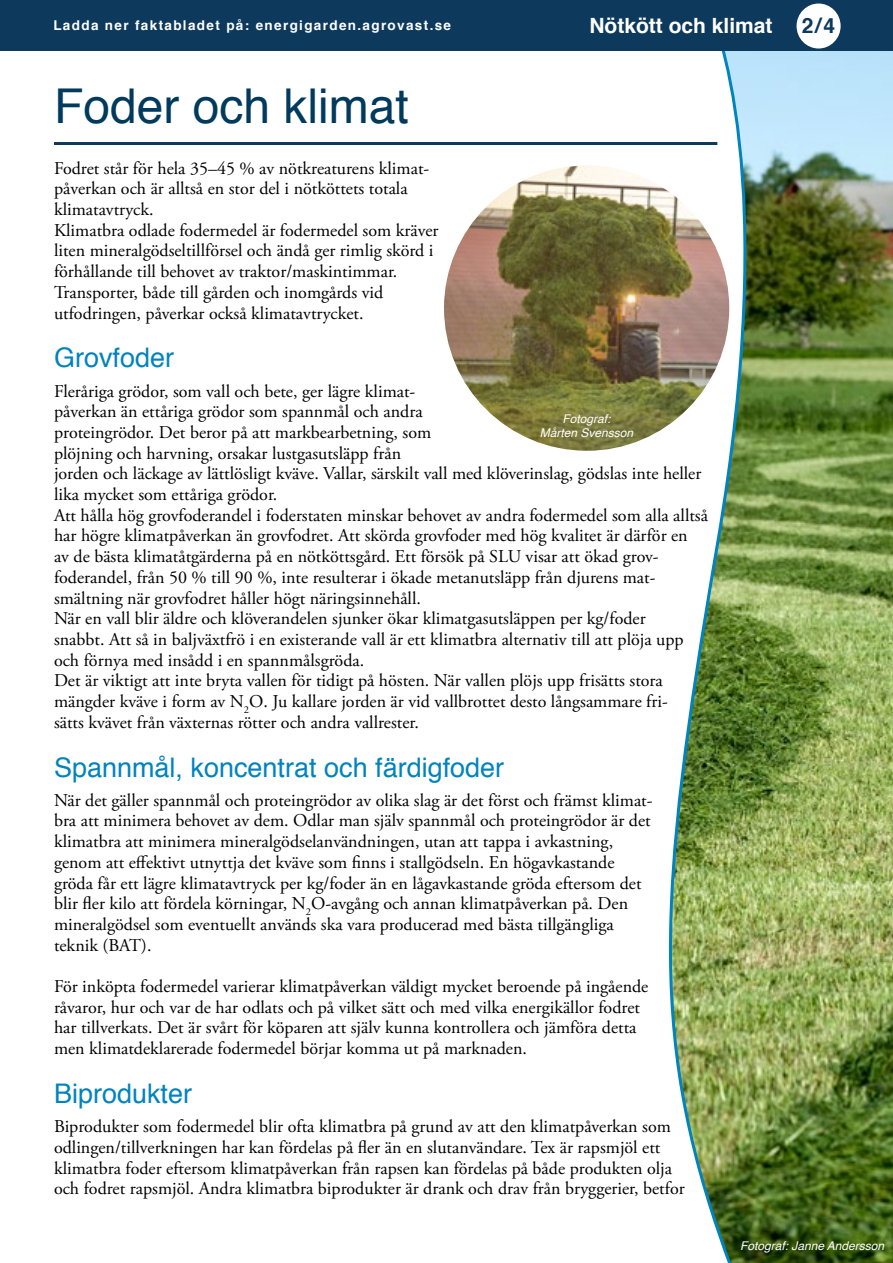
<style>
.page{position:relative;width:893px;height:1263px;background:#fff}
.page>*{position:absolute;margin:0;border:0;box-sizing:border-box;transform-origin:0 0}
.t1{font:48px "Helvetica";color:#003a5d}
.t2{font:27px "Helvetica";color:#0083be}
.t3{font:700 21px "Helvetica";color:#fff}
.t4{font:700 21px "Helvetica";color:#0d3a5c}
.t5{font:18px/20.7px "Adobe Garamond Pro";color:#000}
.t6{font:700 13.5px "Helvetica";letter-spacing:.1em;color:#fff}
.t7{font:italic 12px/13.8px "Helvetica";color:#fff;text-align:center}
.s1{font-size:15px;color:#0d3a5c}
</style>
<div class="page">
<img style="left:648px;top:50px;width:245px;height:1213px">
<img style="left:444px;top:165px;width:285px;height:286px;border-radius:143px">
<hr style="left:54px;top:142px;width:663px;height:3px;background:#0d3a5c">
<div style="left:0;top:0;width:893px;height:50px;background:#0d3a5c"></div>
<div style="left:796px;top:4px;width:45px;height:45px;background:#fff;border-radius:50%"></div>
<p class="t6" style="left:21px;top:15px;width:432px"><span class="s1">1/</span> Ladda ner faktabladet på: energigarden.agrovast.se</p>
<p class="t3" style="left:589px;top:8px;width:185px">Nötkött och klimat</p>
<p class="t4" style="left:802px;top:8px;width:35px">2/4</p>
<h1 class="t1" style="left:54px;top:69px;width:356px">Foder och klimat</h1>
<p class="t5" style="left:54px;top:158px;width:386px">Fodret står för hela 35–45 % av nötkreaturens klimat&shy;påverkan och är alltså en stor del i nötköttets totala klimatavtryck.<br>Klimatbra odlade fodermedel är fodermedel som kräver liten mineralgödseltillförsel och ändå ger rimlig skörd i förhållande till behovet av traktor/maskintimmar.<br>Transporter, både till gården och inomgårds vid utfodringen, påverkar också klimatavtrycket.</p>
<h2 class="t2" style="left:54px;top:337px;width:122px">Grovfoder</h2>
<p class="t5" style="left:54px;top:381px;width:656px">Fleråriga grödor, som vall och bete, ger lägre klimat-<br>påverkan än ettåriga grödor som spannmål och andra<br>proteingrödor. Det beror på att markbearbetning, som<br>plöjning och harvning, orsakar lustgasutsläpp från<br>jorden och läckage av lättlösligt kväve. Vallar, särskilt vall med klöverinslag, gödslas inte heller lika mycket som ettåriga grödor.<br>Att hålla hög grovfoderandel i foderstaten minskar behovet av andra fodermedel som alla alltså har högre klimatpåverkan än grovfodret. Att skörda grovfoder med hög kvalitet är därför en<br>av de bästa klimatåtgärderna på en nötköttsgård. Ett försök på SLU visar att ökad grov&shy;foderandel, från 50 % till 90 %, inte resulterar i ökade metanutsläpp från djurens mat&shy;smältning när grovfodret håller högt näringsinnehåll.<br>När en vall blir äldre och klöverandelen sjunker ökar klimatgasutsläppen per kg/foder<br>snabbt. Att så in baljväxtfrö i en existerande vall är ett klimatbra alternativ till att plöja upp och förnya med insådd i en spannmålsgröda.<br>Det är viktigt att inte bryta vallen för tidigt på hösten. När vallen plöjs upp frisätts stora mängder kväve i form av N<sub>2</sub>O. Ju kallare jorden är vid vallbrottet desto långsammare fri-<br>sätts kvävet från växternas rötter och andra vallrester.</p>
<h2 class="t2" style="left:54px;top:746px;width:452px">Spannmål, koncentrat och färdigfoder</h2>
<p class="t5" style="left:54px;top:790px;width:600px">När det gäller spannmål och proteingrödor av olika slag är det först och främst klimat&shy;bra att minimera behovet av dem. Odlar man själv spannmål och proteingrödor är det klimatbra att minimera mineralgödselanvändningen, utan att tappa i avkastning, genom att effektivt utnyttja det kväve som finns i stallgödseln. En högavkastande gröda får ett lägre klimatavtryck per kg/foder än en lågavkastande gröda eftersom det blir fler kilo att fördela körningar, N<sub>2</sub>O-avgång och annan klimatpåverkan på. Den mineralgödsel som eventuellt används ska vara producerad med bästa tillgängliga teknik (BAT).</p>
<p class="t5" style="left:54px;top:977px;width:596px">För inköpta fodermedel varierar klimatpåverkan väldigt mycket beroende på ingående råvaror, hur och var de har odlats och på vilket sätt och med vilka energikällor fodret har tillverkats. Det är svårt för köparen att själv kunna kontrollera och jämföra detta men klimatdeklarerade fodermedel börjar komma ut på marknaden.</p>
<h2 class="t2" style="left:54px;top:1073px;width:140px">Biprodukter</h2>
<p class="t5" style="left:54px;top:1117px;width:632px">Biprodukter som fodermedel blir ofta klimatbra på grund av att den klimatpåverkan som odlingen/tillverkningen har kan fördelas på fler än en slutanvändare. Tex är rapsmjöl ett klimatbra foder eftersom klimatpåverkan från rapsen kan fördelas på både produkten olja och fodret rapsmjöl. Andra klimatbra biprodukter är drank och drav från bryggerier, betfor</p>
<p class="t7" style="left:540px;top:412px;width:95px">Fotograf:<br>Mårten Svensson</p>
<p class="t7" style="left:740px;top:1239px;width:146px">Fotograf: Janne Andersson</p>
</div>
